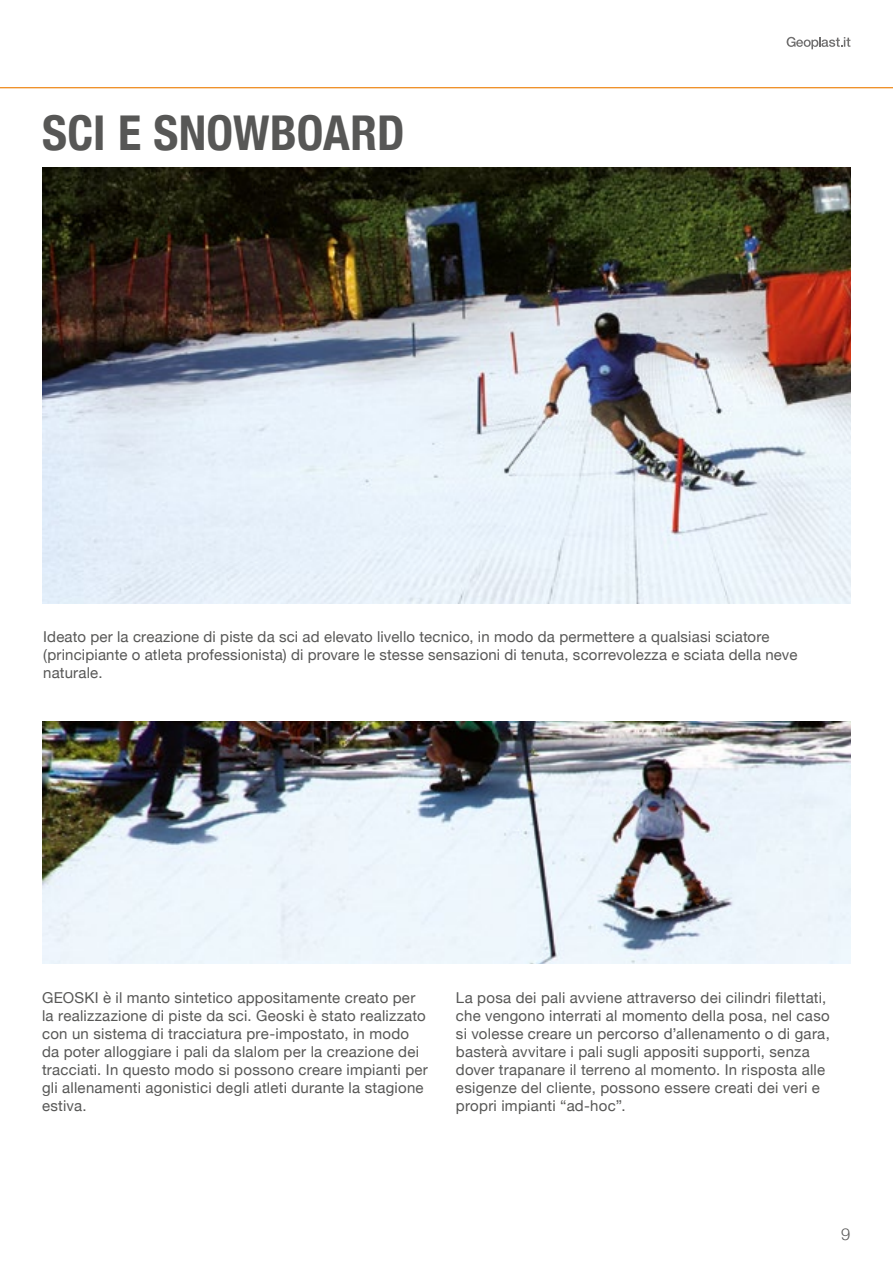
<style>
.page{position:relative;width:893px;height:1263px;background:#fff}
.page>*{position:absolute;margin:0;border:0;box-sizing:border-box;transform-origin:0 0}
.t1{font:700 condensed 48px "Helvetica Neue";color:#575756}
.t2{font:300 16.5px "Helvetica Neue";color:#575756}
.t3{font:15px/18px "Helvetica Neue";letter-spacing:.015em;color:#575756}
</style>
<div class="page">
<svg style="left:787px;top:37px;width:63px;height:12px"></svg>
<hr style="left:0;top:87px;width:893px;height:1px;background:#ec7c01">
<img style="left:43px;top:168px;width:807px;height:435px">
<img style="left:43px;top:722px;width:807px;height:241px">
<h1 class="t1" style="left:42px;top:93px;width:364px">SCI E SNOWBOARD</h1>
<p class="t3" style="left:43px;top:629px;width:756px">Ideato per la creazione di piste da sci ad elevato livello tecnico, in modo da permettere a qualsiasi sciatore (principiante o atleta professionista) di provare le stesse sensazioni di tenuta, scorrevolezza e sciata della neve naturale.</p>
<p class="t3" style="left:42px;top:989px;width:387px">GEOSKI è il manto sintetico appositamente creato per la realizzazione di piste da sci. Geoski è stato realizzato con un sistema di tracciatura pre-impostato, in modo da poter alloggiare i pali da slalom per la creazione dei tracciati. In questo modo si possono creare impianti per gli allenamenti agonistici degli atleti durante la stagione estiva.</p>
<p class="t3" style="left:456px;top:989px;width:375px">La posa dei pali avviene attraverso dei cilindri filettati, che vengono interrati al momento della posa, nel caso si volesse creare un percorso d’allenamento o di gara, basterà avvitare i pali sugli appositi supporti, senza dover trapanare il terreno al momento. In risposta alle esigenze del cliente, possono essere creati dei veri e propri impianti “ad-hoc”.</p>
<p class="t2" style="left:841px;top:1220px;width:11px">9</p>
</div>
